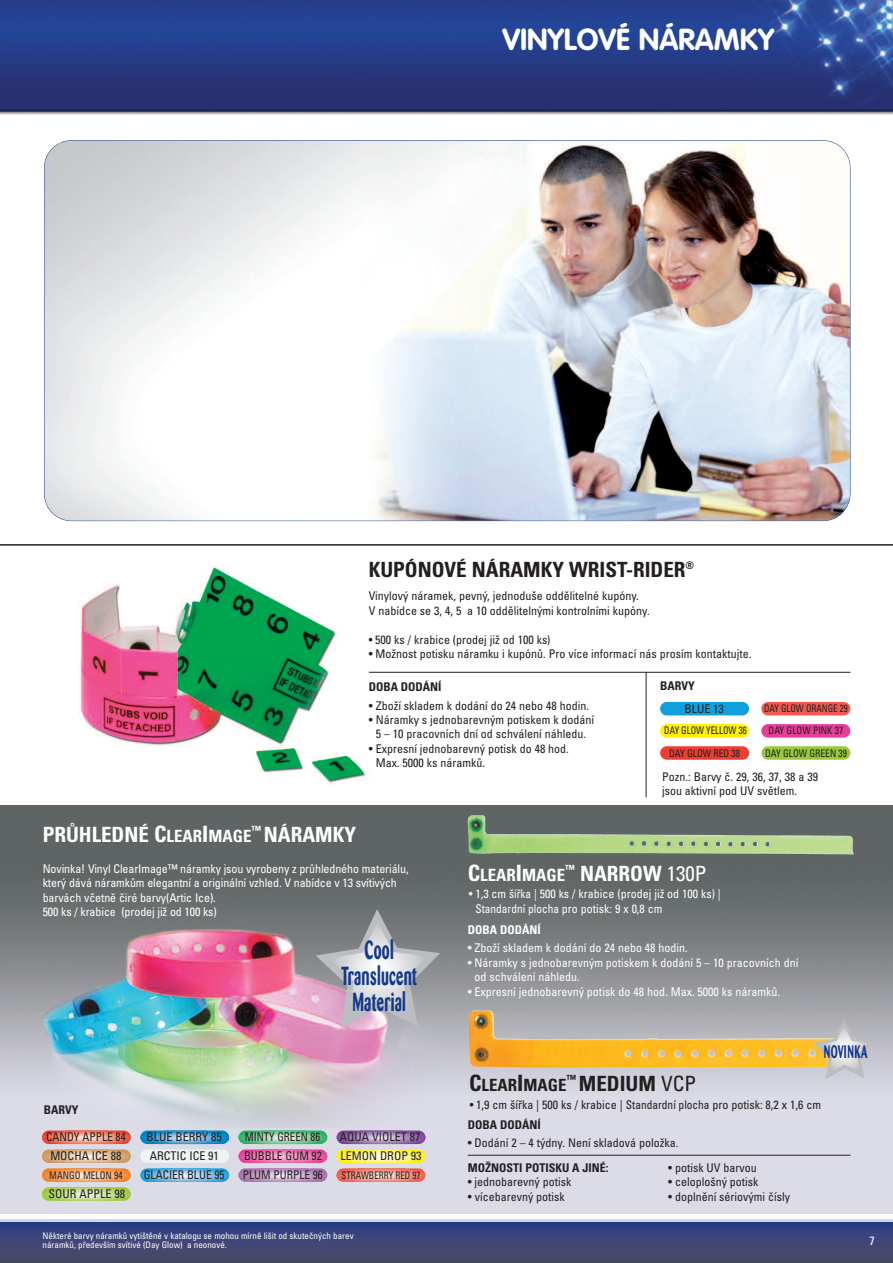
<style>
.page{position:relative;width:893px;height:1263px;background:#fff}
.page>*{position:absolute;margin:0;border:0;box-sizing:border-box;transform-origin:0 0}
.t1{font:700 30px "VAG Rounded CE";color:#fff}
.t2{font:700 25.95px/26px "Barmeno CE";letter-spacing:.02em;color:#153889;text-align:center;scale:.58 1}
.t3{font:700 condensed 21px "Univers CE";color:#fff}
.t4{font:700 condensed 21px "Univers CE";color:#231f20}
.t5{font:700 18px "Barmeno CE";letter-spacing:.04em;color:#153889;scale:.58 1}
.t6{font:700 condensed 16.8px "Univers CE";color:#fff}
.t7{font:700 condensed 16.8px "Univers CE";color:#231f20}
.t8{font:condensed 12px/14.4px "Univers CE";color:#231f20}
.t9{font:condensed 12px/14.4px "Univers CE";color:#fff}
.t10{font:condensed 12px "Univers CE";color:#231f20;scale:.95 1}
.t11{font:condensed 12px/14.4px "Univers CE";color:#fff;scale:.95 1}
.t12{font:700 condensed 12px "Univers CE";color:#231f20}
.t13{font:condensed 12px "Univers CE";color:#231f20;scale:.9 1}
.t14{font:700 condensed 12px "Univers CE";color:#fff}
.t15{font:condensed 10.5px "Univers CE";color:#231f20;scale:.9 1}
.t16{font:condensed 10.5px "Univers CE";color:#231f20;scale:.85 1}
.t17{font:condensed 9px/9px "Univers CE";color:#fff}
.s1{font-size:22.5px}
.s2{font-size:16.8px}
.s3{font-weight:400}
</style>
<div class="page">
<div style="left:0;top:1220px;width:893px;height:43px;background:linear-gradient(to bottom,#283d8b,#4f4b61)"></div>
<hr style="left:0;top:1219px;width:893px;height:3px;background:#d8d9db">
<img style="left:0;top:0;width:893px;height:115px">
<img style="left:0;top:806px;width:893px;height:408px">
<img style="left:78px;top:565px;width:343px;height:218px">
<div style="left:140px;top:1149px;width:89px;height:14px;background:#eef3f4;border-radius:7px"></div>
<svg style="left:239px;top:1149px;width:88px;height:14px"></svg>
<svg style="left:337px;top:1149px;width:88px;height:14px"></svg>
<svg style="left:42px;top:1168px;width:89px;height:14px"></svg>
<svg style="left:140px;top:1168px;width:89px;height:14px"></svg>
<svg style="left:239px;top:1168px;width:88px;height:14px"></svg>
<svg style="left:337px;top:1168px;width:88px;height:14px"></svg>
<svg style="left:42px;top:1187px;width:89px;height:14px"></svg>
<svg style="left:42px;top:1130px;width:89px;height:14px"></svg>
<svg style="left:140px;top:1130px;width:89px;height:14px"></svg>
<svg style="left:239px;top:1130px;width:88px;height:14px"></svg>
<svg style="left:337px;top:1130px;width:88px;height:14px"></svg>
<svg style="left:42px;top:1149px;width:89px;height:14px"></svg>
<img style="left:492px;top:1011px;width:291px;height:28px">
<img style="left:468px;top:815px;width:57px;height:39px">
<hr style="left:468px;top:1155px;width:382px;height:1px;background:#231f20">
<hr style="left:0;top:544px;width:893px;height:2px;background:#231f20">
<div style="left:660px;top:702px;width:89px;height:13px;background:#10a1dc;border-radius:7px"></div>
<div style="left:761px;top:702px;width:89px;height:13px;background:#f05a50;border-radius:7px"></div>
<div style="left:660px;top:724px;width:89px;height:14px;background:#fff101;border-radius:7px"></div>
<div style="left:761px;top:724px;width:89px;height:14px;background:#e63e97;border-radius:7px"></div>
<div style="left:660px;top:746px;width:89px;height:14px;background:#ee3e34;border-radius:7px"></div>
<div style="left:761px;top:746px;width:89px;height:14px;background:#99ca3b;border-radius:7px"></div>
<hr style="left:369px;top:672px;width:481px;height:1px;background:#231f20">
<hr style="left:646px;top:672px;width:1px;height:125px;background:#231f20">
<svg style="left:316px;top:909px;width:124px;height:119px;background:#b0acb1"></svg>
<svg style="left:813px;top:1019px;width:62px;height:60px;background:#cbc7c0"></svg>
<img style="left:44px;top:141px;width:806px;height:380px;border-radius:27px">
<img style="left:60px;top:144px;width:618px;height:217px">
<h1 class="t1" style="left:502px;top:29px;width:274px">VINYLOVÉ NÁRAMKY</h1>
<h3 class="t4" style="left:369px;top:561px;width:327px">KUPÓNOVÉ NÁRAMKY WRIST-RIDER<sup>®</sup></h3>
<p class="t8" style="left:369px;top:590px;width:282px">Vinylový náramek, pevný, jednoduše oddělitelné kupóny.<br>V nabídce se 3, 4, 5 a 10 oddělitelnými kontrolními kupóny.</p>
<p class="t10" style="left:369px;top:635px;width:193px">• 500 ks / krabice (prodej již od 100 ks)</p>
<p class="t8" style="left:369px;top:647px;width:384px">• Možnost potisku náramku i kupónů. Pro více informací nás prosím kontaktujte.</p>
<p class="t12" style="left:369px;top:682px;width:74px">DOBA DODÁNÍ</p>
<p class="t8" style="left:369px;top:699px;width:222px">• Zboží skladem k dodání do 24 nebo 48 hodin.</p>
<p class="t8" style="left:369px;top:713px;width:227px;text-align:center">• Náramky s jednobarevným potiskem k dodání<br>5 – 10 pracovních dní od schválení náhledu.</p>
<p class="t8" style="left:376px;top:742px;width:195px;text-indent:-7px">• Expresní jednobarevný potisk do 48 hod.<br>Max. 5000 ks náramků.</p>
<p class="t12" style="left:660px;top:682px;width:36px">BARVY</p>
<p class="t8" style="left:684px;top:702px;width:41px">BLUE 13</p>
<p class="t16" style="left:764px;top:705px;width:100px">DAY GLOW ORANGE 29</p>
<p class="t16" style="left:664px;top:727px;width:98px">DAY GLOW YELLOW 36</p>
<p class="t15" style="left:769px;top:727px;width:84px">DAY GLOW PINK 37</p>
<p class="t15" style="left:669px;top:749px;width:80px">DAY GLOW RED 38</p>
<p class="t15" style="left:765px;top:749px;width:93px">DAY GLOW GREEN 39</p>
<p class="t8" style="left:662px;top:770px;width:157px">Pozn.: Barvy č. 29, 36, 37, 38 a 39 jsou aktivní pod UV světlem.</p>
<h3 class="t3" style="left:43px;top:827px;width:315px">PRŮHLEDNÉ <span class="s1">C</span><span class="s2">LEAR</span><span class="s1">I</span><span class="s2">MAGE</span><sup>™</sup> NÁRAMKY</h3>
<p class="t9" style="left:43px;top:862px;width:367px">Novinka! Vinyl ClearImage™ náramky jsou vyrobeny z průhledného materiálu, který dává náramkům elegantní a originální vzhled. V nabídce v 13 svítivých barvách včetně čiré barvy(Artic Ice).<br>500 ks / krabice (prodej již od 100 ks)</p>
<p class="t12" style="left:44px;top:1106px;width:36px">BARVY</p>
<h2 class="t2" style="left:341px;top:938px;width:132px">Cool<br>Translucent<br>Material</h2>
<p class="t10" style="left:46px;top:1132px;width:85px">CANDY APPLE 84</p>
<p class="t8" style="left:146px;top:1131px;width:77px">BLUE BERRY 85</p>
<p class="t13" style="left:245px;top:1132px;width:85px">MINTY GREEN 86</p>
<p class="t8" style="left:340px;top:1131px;width:82px">AQUA VIOLET 87</p>
<p class="t8" style="left:50px;top:1150px;width:73px">MOCHA ICE 88</p>
<p class="t8" style="left:150px;top:1150px;width:71px">ARCTIC ICE 91</p>
<p class="t10" style="left:244px;top:1151px;width:83px">BUBBLE GUM 92</p>
<p class="t8" style="left:340px;top:1150px;width:83px">LEMON DROP 93</p>
<p class="t15" style="left:49px;top:1171px;width:83px">MANGO MELON 94</p>
<p class="t10" style="left:144px;top:1170px;width:87px">GLACIER BLUE 95</p>
<p class="t10" style="left:243px;top:1170px;width:86px">PLUM PURPLE 96</p>
<p class="t16" style="left:342px;top:1171px;width:94px">STRAWBERRY RED 97</p>
<p class="t8" style="left:49px;top:1187px;width:78px">SOUR APPLE 98</p>
<p class="t17" style="left:43px;top:1232px;width:313px">Některé barvy náramků vytištěné v katalogu se mohou mírně lišit od skutečných barev náramků, především svítivé (Day Glow) a neonové.</p>
<h3 class="t6" style="left:468px;top:869px;width:99px"><span class="s1">C</span>LEAR<span class="s1">I</span>MAGE</h3>
<h3 class="t3" style="left:565px;top:866px;width:143px"><sup>™</sup> NARROW <span class="s3">130P</span></h3>
<p class="t11" style="left:475px;top:888px;width:260px;text-indent:-7px">• 1,3 cm šířka | 500 ks / krabice (prodej již od 100 ks) |<br>Standardní plocha pro potisk: 9 x 0,8 cm</p>
<p class="t14" style="left:468px;top:925px;width:74px">DOBA DODÁNÍ</p>
<p class="t9" style="left:468px;top:942px;width:222px">• Zboží skladem k dodání do 24 nebo 48 hodin.</p>
<p class="t9" style="left:474px;top:956px;width:325px;text-indent:-7px">• Náramky s jednobarevným potiskem k dodání 5 – 10 pracovních dní od schválení náhledu.</p>
<p class="t9" style="left:468px;top:985px;width:314px">• Expresní jednobarevný potisk do 48 hod. Max. 5000 ks náramků.</p>
<h3 class="t5" style="left:824px;top:1042px;width:77px">NOVINKA</h3>
<h3 class="t7" style="left:469px;top:1078px;width:99px"><span class="s1">C</span>LEAR<span class="s1">I</span>MAGE</h3>
<h3 class="t4" style="left:566px;top:1075px;width:131px"><sup>™</sup> MEDIUM <span class="s3">VCP</span></h3>
<p class="t10" style="left:470px;top:1100px;width:371px">• 1,9 cm šířka | 500 ks / krabice | Standardní plocha pro potisk: 8,2 x 1,6 cm</p>
<p class="t12" style="left:468px;top:1120px;width:74px">DOBA DODÁNÍ</p>
<p class="t8" style="left:468px;top:1136px;width:212px">• Dodání 2 – 4 týdny. Není skladová položka.</p>
<p class="t12" style="left:468px;top:1163px;width:142px">MOŽNOSTI POTISKU A JINÉ:</p>
<p class="t8" style="left:468px;top:1176px;width:105px">• jednobarevný potisk</p>
<p class="t8" style="left:468px;top:1190px;width:99px">• vícebarevný potisk</p>
<p class="t8" style="left:668px;top:1161px;width:90px">• potisk UV barvou</p>
<p class="t8" style="left:668px;top:1176px;width:92px">• celoplošný potisk</p>
<p class="t8" style="left:668px;top:1190px;width:124px">• doplnění sériovými čísly</p>
<p class="t9" style="left:870px;top:1234px;width:7px">7</p>
</div>
